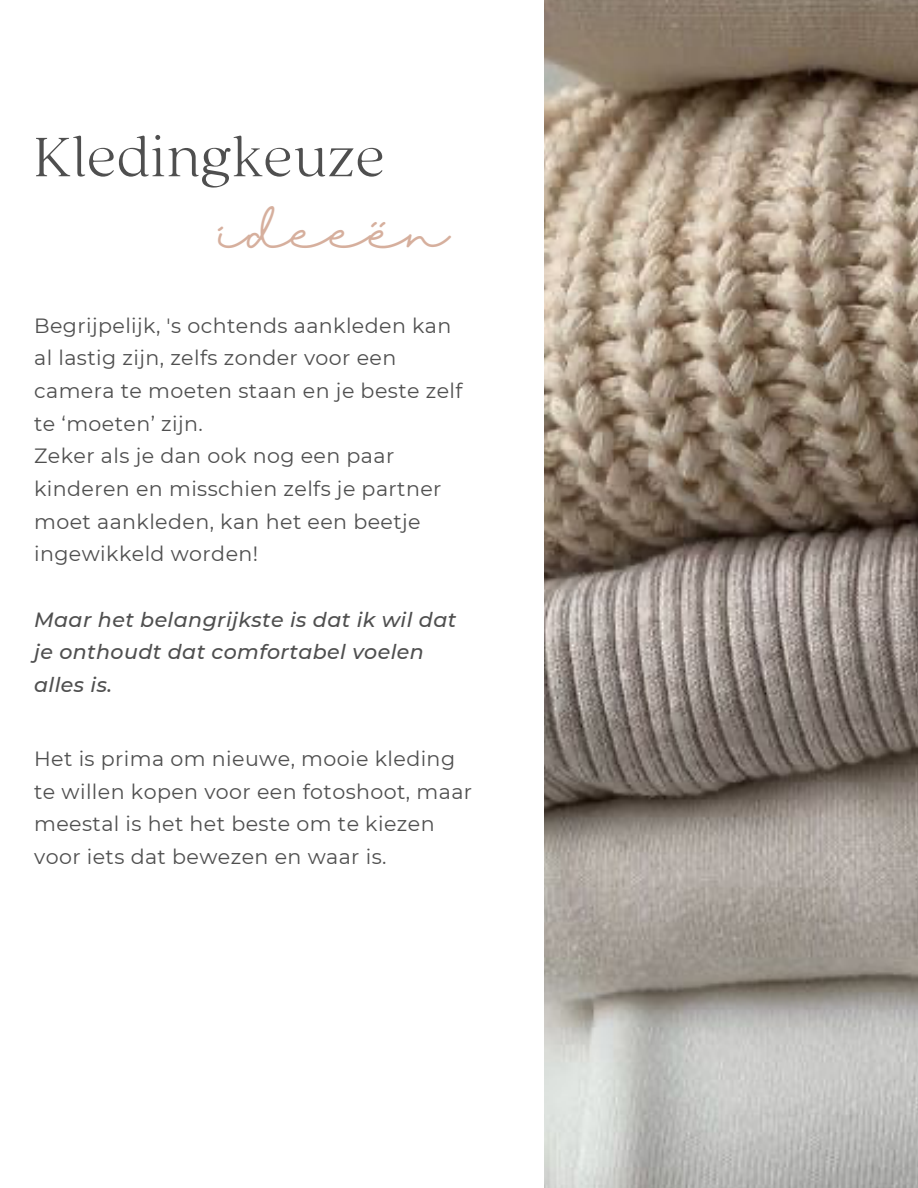
<style>
.page{position:relative;width:918px;height:1188px;background:#fff}
.page>*{position:absolute;margin:0;border:0;box-sizing:border-box;transform-origin:0 0}
.t1{font:100 61.8px "Quincy CF";letter-spacing:.02em;color:#4f4f4f}
.t2{font:48.3px "Halimun";color:#d6af9d}
.t3{font:20.55px/32.7px "Montserrat";letter-spacing:.02em;color:#4f4f4f}
.t4{font:italic 500 20.55px/32.7px "Montserrat";letter-spacing:.02em;color:#4f4f4f}
</style>
<div class="page">
<img style="left:544px;top:0;width:374px;height:1188px">
<p class="t1" style="left:34px;top:116px;width:352px">Kledingkeuze</p>
<h3 class="t2" style="left:219px;top:203px;width:232px">ideeën</h3>
<h1 class="t3" style="left:34px;top:309px;width:430px">Begrijpelijk, 's ochtends aankleden kan al lastig zijn, zelfs zonder voor een camera te moeten staan en je beste zelf te ‘moeten’ zijn.</h1>
<h2 class="t3" style="left:34px;top:440px;width:409px">Zeker als je dan ook nog een paar kinderen en misschien zelfs je partner moet aankleden, kan het een beetje ingewikkeld worden!</h2>
<p class="t4" style="left:34px;top:603px;width:424px">Maar het belangrijkste is dat ik wil dat je onthoudt dat comfortabel voelen alles is.</p>
<p class="t3" style="left:34px;top:742px;width:440px">Het is prima om nieuwe, mooie kleding te willen kopen voor een fotoshoot, maar meestal is het het beste om te kiezen voor iets dat bewezen en waar is.</p>
</div>
